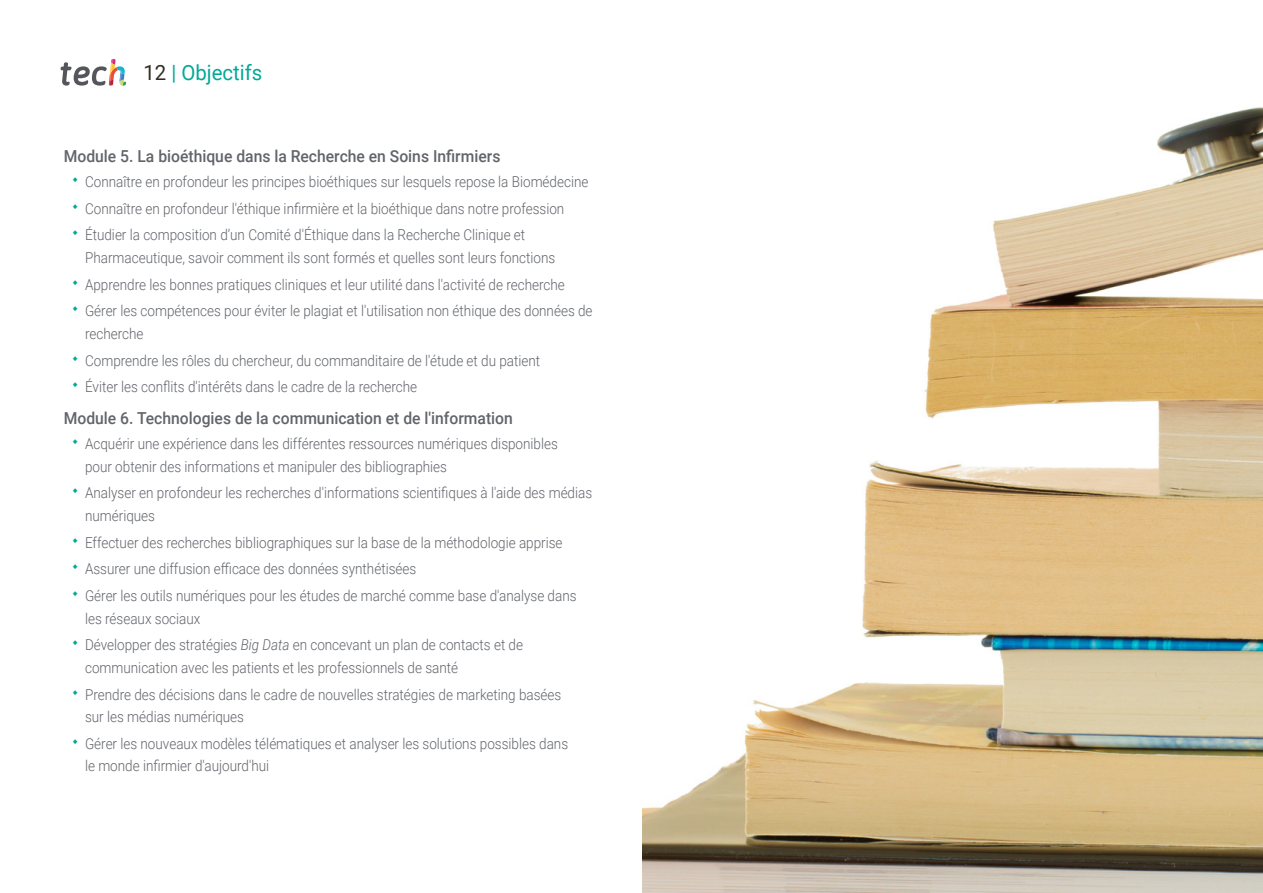
<style>
.page{position:relative;width:1263px;height:893px;background:#fff}
.page>*{position:absolute;margin:0;border:0;box-sizing:border-box;transform-origin:0 0}
.t1{font:21px "Roboto";color:#00a996}
.t2{font:500 16.5px "Roboto";color:#61646a;scale:.95 1}
.t3{font:300 15px/26.7px "Roboto";color:#61646a;scale:.9 1}
.s1{color:#312e20}
.s2{font-style:italic}
</style>
<div class="page">
<img style="left:642px;top:107px;width:621px;height:786px">
<svg style="left:61px;top:59px;width:65px;height:27px"></svg>
<h1 class="t1" style="left:144px;top:57px;width:120px"><span class="s1">12</span> | Objectifs</h1>
<p class="t2" style="left:64px;top:145px;width:461px">Module 5. La bioéthique dans la Recherche en Soins Infirmiers</p>
<p class="t3" style="left:85px;top:168px;width:561px">Connaître en profondeur les principes bioéthiques sur lesquels repose la Biomédecine<br>Connaître en profondeur l'éthique infirmière et la bioéthique dans notre profession<br>Étudier la composition d’un Comité d'Éthique dans la Recherche Clinique et</p>
<p class="t3" style="left:85px;top:244px;width:565px">Pharmaceutique, savoir comment ils sont formés et quelles sont leurs fonctions<br>Apprendre les bonnes pratiques cliniques et leur utilité dans l'activité de recherche<br>Gérer les compétences pour éviter le plagiat et l'utilisation non éthique des données de</p>
<p class="t3" style="left:85px;top:320px;width:507px">recherche<br>Comprendre les rôles du chercheur, du commanditaire de l'étude et du patient<br>Éviter les conflits d'intérêts dans le cadre de la recherche</p>
<p class="t2" style="left:64px;top:407px;width:474px">Module 6. Technologies de la communication et de l'information</p>
<p class="t3" style="left:85px;top:432px;width:527px;line-height:22.5px">Acquérir une expérience dans les différentes ressources numériques disponibles pour obtenir des informations et manipuler des bibliographies</p>
<p class="t3" style="left:85px;top:481px;width:565px;line-height:22.5px">Analyser en profondeur les recherches d'informations scientifiques à l'aide des médias numériques</p>
<p class="t3" style="left:85px;top:528px;width:548px">Effectuer des recherches bibliographiques sur la base de la méthodologie apprise<br>Assurer une diffusion efficace des données synthétisées<br>Gérer les outils numériques pour les études de marché comme base d'analyse dans</p>
<p class="t3" style="left:85px;top:604px;width:488px">les réseaux sociaux<br>Développer des stratégies <span class="s2">Big Data</span> en concevant un plan de contacts et de</p>
<p class="t3" style="left:85px;top:654px;width:531px">communication avec les patients et les professionnels de santé<br>Prendre des décisions dans le cadre de nouvelles stratégies de marketing basées</p>
<p class="t3" style="left:85px;top:703px;width:538px">sur les médias numériques<br>Gérer les nouveaux modèles télématiques et analyser les solutions possibles dans</p>
<p class="t3" style="left:85px;top:752px;width:206px">le monde infirmier d'aujourd'hui</p>
</div>
